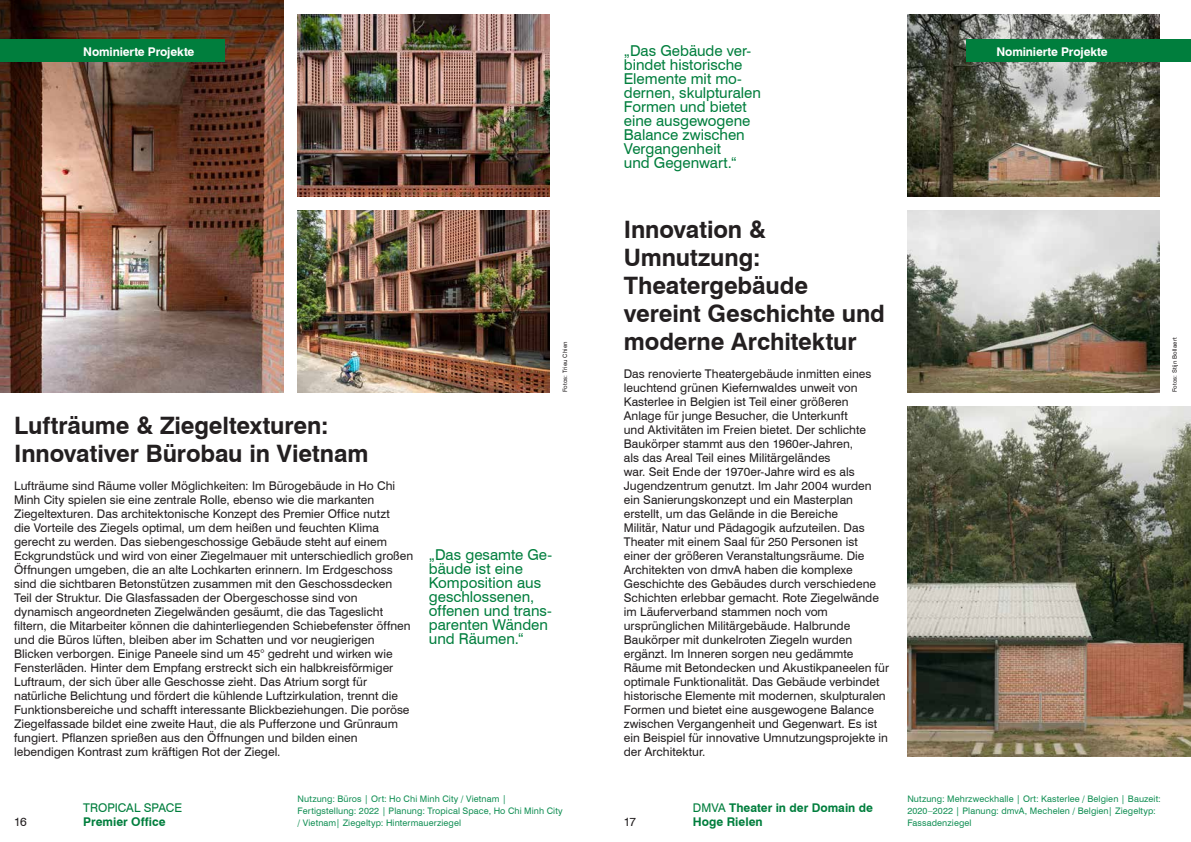
<style>
.page{position:relative;width:1191px;height:842px;background:#fff}
.page>*{position:absolute;margin:0;border:0;box-sizing:border-box;transform-origin:0 0}
.t1{font:700 24px/28px "Swiss 721 BT";letter-spacing:-.005em;color:#231f20}
.t2{font:15px/14px "Swiss 721 BT";color:#007e3d}
.t3{font:12px/14px "Swiss 721 BT";color:#231f20}
.t4{font:700 12px/14px "Swiss 721 BT";color:#007e3d}
.t5{font:700 12px "Swiss 721 BT";letter-spacing:-.01em;color:#fff}
.t6{font:12px "Swiss 721 BT";color:#007e3d}
.t7{font:9px/12px "Swiss 721 BT";letter-spacing:.015em;color:#139055}
.t8{font:6px "Swiss 721 BT";letter-spacing:.025em;color:#231f20}
.s1{font-weight:400}
</style>
<div class="page">
<img style="left:0;top:0;width:283px;height:392px">
<img style="left:907px;top:406px;width:284px;height:350px">
<img style="left:298px;top:210px;width:251px;height:182px">
<img style="left:907px;top:210px;width:252px;height:182px">
<img style="left:298px;top:14px;width:251px;height:182px">
<img style="left:907px;top:14px;width:252px;height:182px">
<div style="left:966px;top:39px;width:225px;height:23px;background:#007e3d"></div>
<div style="left:0;top:39px;width:224px;height:23px;background:#007e3d"></div>
<p class="t5" style="left:83px;top:45px;width:113px">Nominierte Projekte</p>
<p class="t2" style="left:624px;top:44px;width:139px">„Das Gebäude ver&shy;bindet historische<br>Elemente mit mo&shy;dernen, skulpturalen<br>Formen und bietet eine ausgewogene<br>Balance zwischen<br>Vergangenheit<br>und Gegenwart.“</p>
<p class="t5" style="left:996px;top:45px;width:113px">Nominierte Projekte</p>
<h1 class="t1" style="left:14px;top:411px;width:356px">Lufträume &amp; Ziegeltexturen:<br>Innovativer Bürobau in Vietnam</h1>
<p class="t3" style="left:14px;top:479px;width:400px">Lufträume sind Räume voller Möglichkeiten: Im Bürogebäude in Ho Chi Minh City spielen sie eine zentrale Rolle, ebenso wie die markanten Ziegeltexturen. Das architektonische Konzept des Premier Office nutzt<br>die Vorteile des Ziegels optimal, um dem heißen und feuchten Klima gerecht zu werden. Das siebengeschossige Gebäude steht auf einem Eckgrundstück und wird von einer Ziegelmauer mit unterschiedlich großen Öffnungen umgeben, die an alte Lochkarten erinnern. Im Erdgeschoss sind die sichtbaren Betonstützen zusammen mit den Geschossdecken<br>Teil der Struktur. Die Glasfassaden der Obergeschosse sind von dynamisch angeordneten Ziegelwänden gesäumt, die das Tageslicht filtern, die Mitarbeiter können die dahinterliegenden Schiebefenster öffnen und die Büros lüften, bleiben aber im Schatten und vor neugierigen Blicken verborgen. Einige Paneele sind um 45° gedreht und wirken wie Fensterläden. Hinter dem Empfang erstreckt sich ein halbkreisförmiger Luftraum, der sich über alle Geschosse zieht. Das Atrium sorgt für natürliche Belichtung und fördert die kühlende Luftzirkulation, trennt die Funktionsbereiche und schafft interessante Blickbeziehungen. Die poröse Ziegelfassade bildet eine zweite Haut, die als Pufferzone und Grünraum fungiert. Pflanzen sprießen aus den Öffnungen und bilden einen lebendigen Kontrast zum kräftigen Rot der Ziegel.</p>
<p class="t2" style="left:429px;top:548px;width:125px">„Das gesamte Ge&shy;bäude ist eine<br>Komposition aus geschlossenen, offenen und trans&shy;parenten Wänden und Räumen.“</p>
<h1 class="t1" style="left:624px;top:215px;width:263px">Innovation &amp;<br>Umnutzung:<br>Theatergebäude vereint Geschichte und moderne Architektur</h1>
<p class="t3" style="left:624px;top:367px;width:267px">Das renovierte Theatergebäude inmitten eines leuchtend grünen Kiefernwaldes unweit von Kasterlee in Belgien ist Teil einer größeren Anlage für junge Besucher, die Unterkunft<br>und Aktivitäten im Freien bietet. Der schlichte Baukörper stammt aus den 1960er-Jahren,<br>als das Areal Teil eines Militärgeländes<br>war. Seit Ende der 1970er-Jahre wird es als Jugendzentrum genutzt. Im Jahr 2004 wurden ein Sanierungskonzept und ein Masterplan erstellt, um das Gelände in die Bereiche<br>Militär, Natur und Pädagogik aufzuteilen. Das Theater mit einem Saal für 250 Personen ist<br>einer der größeren Veranstaltungsräume. Die Architekten von dmvA haben die komplexe Geschichte des Gebäudes durch verschiedene Schichten erlebbar gemacht. Rote Ziegelwände im Läuferverband stammen noch vom ursprünglichen Militärgebäude. Halbrunde Baukörper mit dunkelroten Ziegeln wurden ergänzt. Im Inneren sorgen neu gedämmte Räume mit Betondecken und Akustikpaneelen für optimale Funktionalität. Das Gebäude verbindet historische Elemente mit modernen, skulpturalen Formen und bietet eine ausgewogene Balance zwischen Vergangenheit und Gegenwart. Es ist ein Beispiel für innovative Umnutzungsprojekte in der Architektur.</p>
<p class="t8" style="left:561px;top:392px;width:52px;rotate:-90deg">Fotos: Trieu Chien</p>
<p class="t8" style="left:1171px;top:392px;width:56px;rotate:-90deg">Fotos: Stijn Bollaert</p>
<p class="t7" style="left:298px;top:793px;width:267px">Nutzung: Büros | Ort: Ho Chi Minh City / Vietnam |<br>Fertigstellung: 2022 | Planung: Tropical Space, Ho Chi Minh City / Vietnam| Ziegeltyp: Hintermauerziegel</p>
<p class="t7" style="left:907px;top:793px;width:255px">Nutzung: Mehrzweckhalle | Ort: Kasterlee / Belgien | Bauzeit:<br>2020–2022 | Planung: dmvA, Mechelen / Belgien| Ziegeltyp:<br>Fassadenziegel</p>
<p class="t6" style="left:83px;top:801px;width:100px">TROPICAL SPACE</p>
<p class="t4" style="left:83px;top:815px;width:84px">Premier Office</p>
<p class="t4" style="left:693px;top:801px;width:181px"><span class="s1">DMVA</span> Theater in der Domain de<br>Hoge Rielen</p>
<p class="t3" style="left:14px;top:815px;width:14px">16</p>
<p class="t3" style="left:624px;top:815px;width:14px">17</p>
</div>
